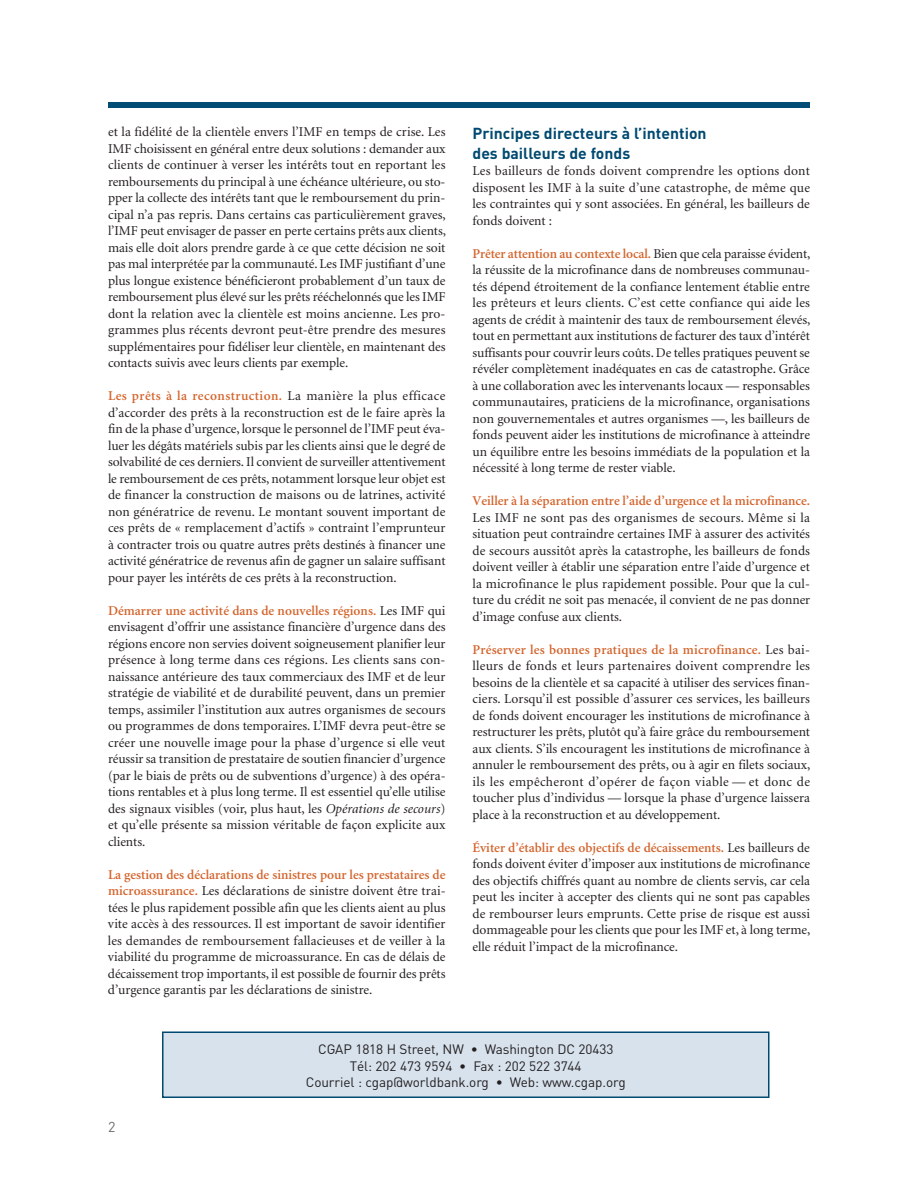
<style>
.page{position:relative;width:918px;height:1188px;background:#fff}
.page>*{position:absolute;margin:0;border:0;box-sizing:border-box;transform-origin:0 0}
.t1{font:700 15.75px/19.5px "DIN";color:#004970}
.t2{font:14.25px "DIN";color:#6c6d70}
.t3{font:13.5px/16.5px "Minion";letter-spacing:-.005em;color:#231f20;text-align:justify}
.t4{font:13.5px/16.5px "DIN";letter-spacing:-.005em;color:#231f20;text-align:center}
.t5{font:600 13.5px "Minion";letter-spacing:-.005em;color:#d4642c}
.s1{font-weight:600;color:#d4642c}
.s2{font-style:italic}
</style>
<div class="page">
<div style="left:163px;top:1032px;width:606px;height:65px;background:#d7e2ed"></div>
<div style="left:162px;top:1032px;width:608px;height:66px;border:2px solid #004970"></div>
<div style="left:108px;top:102px;width:702px;height:6px;background:#014d75"></div>
<p class="t3" style="left:108px;top:125px;width:339px">et la fidélité de la clientèle envers l’IMF en temps de crise. Les IMF choisissent en général entre deux solutions : demander aux clients de continuer à verser les intérêts tout en reportant les remboursements du principal à une échéance ultérieure, ou sto&shy;pper la collecte des intérêts tant que le remboursement du prin&shy;cipal n’a pas repris. Dans certains cas particulièrement graves, l’IMF peut envisager de passer en perte certains prêts aux clients, mais elle doit alors prendre garde à ce que cette décision ne soit pas mal interprétée par la communauté. Les IMF justifiant d’une plus longue existence bénéficieront probablement d’un taux de remboursement plus élevé sur les prêts rééchelonnés que les IMF dont la relation avec la clientèle est moins ancienne. Les pro&shy;grammes plus récents devront peut-être prendre des mesures supplémentaires pour fidéliser leur clientèle, en maintenant des contacts suivis avec leurs clients par exemple.</p>
<p class="t3" style="left:108px;top:389px;width:339px"><span class="s1">Les prêts à la reconstruction.</span> La manière la plus efficace d’accorder des prêts à la reconstruction est de le faire après la fin de la phase d’urgence, lorsque le personnel de l’IMF peut éva&shy;luer les dégâts matériels subis par les clients ainsi que le degré de solvabilité de ces derniers. Il convient de surveiller attentivement le remboursement de ces prêts, notamment lorsque leur objet est de financer la construction de maisons ou de latrines, activité non génératrice de revenu. Le montant souvent important de ces prêts de « remplacement d’actifs » contraint l’emprunteur à contracter trois ou quatre autres prêts destinés à financer une activité génératrice de revenus afin de gagner un salaire suffisant pour payer les intérêts de ces prêts à la reconstruction.</p>
<p class="t3" style="left:108px;top:603px;width:339px"><span class="s1">Démarrer une activité dans de nouvelles régions.</span> Les IMF qui envisagent d’offrir une assistance financière d’urgence dans des régions encore non servies doivent soigneusement planifier leur présence à long terme dans ces régions. Les clients sans con&shy;naissance antérieure des taux commerciaux des IMF et de leur stratégie de viabilité et de durabilité peuvent, dans un premier temps, assimiler l’institution aux autres organismes de secours ou programmes de dons temporaires. L’IMF devra peut-être se créer une nouvelle image pour la phase d’urgence si elle veut réussir sa transition de prestataire de soutien financier d’urgence (par le biais de prêts ou de subventions d’urgence) à des opéra&shy;tions rentables et à plus long terme. Il est essentiel qu’elle utilise des signaux visibles (voir, plus haut, les <span class="s2">Opérations de secours</span>) et qu’elle présente sa mission véritable de façon explicite aux clients.</p>
<p class="t3" style="left:108px;top:867px;width:339px"><span class="s1">La gestion des déclarations de sinistres pour les prestataires de microassurance.</span> Les déclarations de sinistre doivent être trai&shy;tées le plus rapidement possible afin que les clients aient au plus vite accès à des ressources. Il est important de savoir identifier les demandes de remboursement fallacieuses et de veiller à la viabilité du programme de microassurance. En cas de délais de décaissement trop importants, il est possible de fournir des prêts d’urgence garantis par les déclarations de sinistre.</p>
<p class="t1" style="left:472px;top:125px;width:236px">Principes directeurs à l’intention des bailleurs de fonds</p>
<p class="t3" style="left:472px;top:164px;width:339px">Les bailleurs de fonds doivent comprendre les options dont disposent les IMF à la suite d’une catastrophe, de même que les contraintes qui y sont associées. En général, les bailleurs de fonds doivent :</p>
<p class="t3" style="left:472px;top:246px;width:339px"><span class="s1">Prêter attention au contexte local.</span> Bien que cela paraisse évident, la réussite de la microfinance dans de nombreuses communau&shy;tés dépend étroitement de la confiance lentement établie entre les prêteurs et leurs clients. C’est cette confiance qui aide les agents de crédit à maintenir des taux de remboursement élevés, tout en permettant aux institutions de facturer des taux d’intérêt suffisants pour couvrir leurs coûts. De telles pratiques peuvent se révéler complètement inadéquates en cas de catastrophe. Grâce à une collaboration avec les intervenants locaux — responsables communautaires, praticiens de la microfinance, organisations non gouvernementales et autres organismes —, les bailleurs de fonds peuvent aider les institutions de microfinance à atteindre un équilibre entre les besoins immédiats de la population et la nécessité à long terme de rester viable.</p>
<p class="t5" style="left:473px;top:495px;width:339px">Veiller à la séparation entre l’aide d’urgence et la microfinance.</p>
<p class="t3" style="left:472px;top:510px;width:339px">Les IMF ne sont pas des organismes de secours. Même si la situation peut contraindre certaines IMF à assurer des activités de secours aussitôt après la catastrophe, les bailleurs de fonds doivent veiller à établir une séparation entre l’aide d’urgence et la microfinance le plus rapidement possible. Pour que la cul&shy;ture du crédit ne soit pas menacée, il convient de ne pas donner d’image confuse aux clients.</p>
<p class="t3" style="left:472px;top:642px;width:339px"><span class="s1">Préserver les bonnes pratiques de la microfinance.</span> Les bai&shy;lleurs de fonds et leurs partenaires doivent comprendre les besoins de la clientèle et sa capacité à utiliser des services finan&shy;ciers. Lorsqu’il est possible d’assurer ces services, les bailleurs de fonds doivent encourager les institutions de microfinance à restructurer les prêts, plutôt qu’à faire grâce du remboursement aux clients. S’ils encouragent les institutions de microfinance à annuler le remboursement des prêts, ou à agir en filets sociaux, ils les empêcheront d’opérer de façon viable — et donc de toucher plus d’individus — lorsque la phase d’urgence laissera place à la reconstruction et au développement.</p>
<p class="t3" style="left:472px;top:840px;width:339px"><span class="s1">Éviter d’établir des objectifs de décaissements.</span> Les bailleurs de fonds doivent éviter d’imposer aux institutions de microfinance des objectifs chiffrés quant au nombre de clients servis, car cela peut les inciter à accepter des clients qui ne sont pas capables de rembourser leurs emprunts. Cette prise de risque est aussi dommageable pour les clients que pour les IMF et, à long terme, elle réduit l’impact de la microfinance.</p>
<p class="t2" style="left:108px;top:1122px;width:9px">2</p>
<p class="t4" style="left:306px;top:1043px;width:321px">CGAP 1818 H Street, NW • Washington DC 20433<br>Tél: 202 473 9594 • Fax : 202 522 3744<br>Courriel : cgap@worldbank.org • Web: www.cgap.org</p>
</div>
